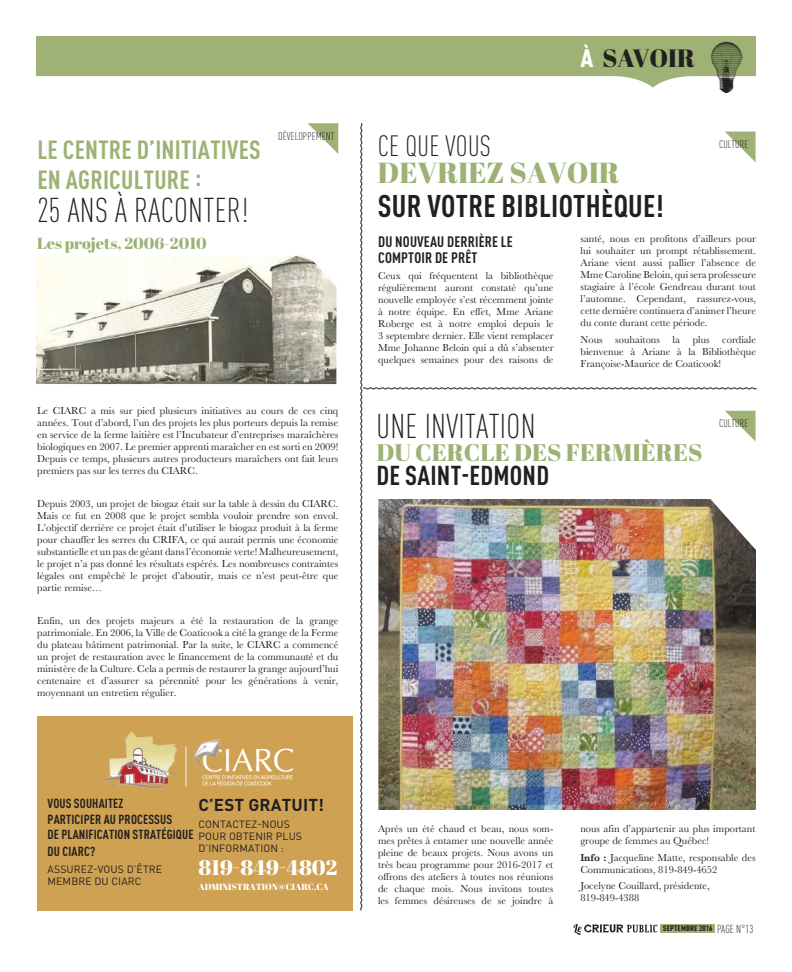
<style>
.page{position:relative;width:792px;height:972px;background:#fff}
.page>*{position:absolute;margin:0;border:0;box-sizing:border-box;transform-origin:0 0}
.t1{font:300 condensed 34px "DINOT";letter-spacing:.01em;color:#231f20}
.t2{font:700 condensed 31px "DINOT";letter-spacing:.01em;color:#231f20}
.t3{font:29px "Abril Fatface";color:#9db274}
.t4{font:300 condensed 29px "DINOT";letter-spacing:.01em;color:#231f20}
.t5{font:700 condensed 27px "DINOT";letter-spacing:.01em;color:#231f20}
.t6{font:700 condensed 26px/30px "DINOT";letter-spacing:.01em;color:#9db274}
.t7{font:25px "Abril Fatface";color:#231f20}
.t8{font:24px "Abril Fatface";color:#9db274}
.t9{font:21px "Abril Fatface";color:#fff}
.t10{font:700 17px "DINOT";letter-spacing:.01em;color:#231f20}
.t11{font:16px "Abril Fatface";color:#9db274}
.t12{font:700 condensed 15px/16px "DINOT";letter-spacing:.01em;color:#231f20}
.t13{font:700 condensed 13px/15.6px "DINOT";letter-spacing:.01em;color:#231f20}
.t14{font:300 condensed 11.5px "DINOT";color:#231f20}
.t15{font:300 condensed 11px "DINOT";letter-spacing:.01em;color:#231f20}
.t16{font:10.5px/12px "Baskerville";color:#231f20;text-align:justify}
.t17{font:10.5px/12px "DINOT";letter-spacing:.01em;color:#231f20}
.t18{font:9px "Abril Fatface";color:#fff}
.t19{font:900 condensed 8px "DINOT";letter-spacing:.01em;color:#231f20}
.s1{font-family:"DINOT";font-weight:900;font-stretch:condensed;color:#fff}
.s2{font-weight:600}
.s3{font-weight:300;font-size:11.5px}
</style>
<div class="page">
<div style="left:660px;top:924px;width:55px;height:9px;background:#9db274"></div>
<svg style="left:574px;top:924px;width:84px;height:11px"></svg>
<svg style="left:36px;top:36px;width:720px;height:52px;fill:#9db274"></svg>
<img style="left:711px;top:41px;width:32px;height:52px">
<div style="left:37px;top:717px;width:316px;height:194px;background:#cfa152"></div>
<img style="left:103px;top:716px;width:191px;height:73px">
<svg style="left:360px;top:123px;width:397px;height:788px"></svg>
<svg style="left:308px;top:123px;width:30px;height:31px"></svg>
<img style="left:36px;top:256px;width:300px;height:128px">
<img style="left:378px;top:499px;width:378px;height:311px">
<h3 class="t6" style="left:37px;top:134px;width:223px">LE CENTRE D’INITIATIVES<br>EN AGRICULTURE :</h3>
<h1 class="t1" style="left:37px;top:190px;width:213px">25 ANS À RACONTER!</h1>
<h3 class="t11" style="left:37px;top:232px;width:171px">LES PROJETS, 2006-2010</h3>
<p class="t15" style="left:278px;top:130px;width:58px">DÉVELOPPEMENT</p>
<p class="t16" style="left:37px;top:405px;width:303px">Le CIARC a mis sur pied plusieurs initiatives au cours de ces cinq années. Tout d’abord, l’un des projets les plus porteurs depuis la remise en service de la ferme laitière est l’Incubateur d’entreprises maraîchères biologiques en 2007. Le premier apprenti maraîcher en est sorti en 2009!<br>Depuis ce temps, plusieurs autres producteurs maraîchers ont fait leurs premiers pas sur les terres du CIARC.</p>
<p class="t16" style="left:37px;top:498px;width:303px">Depuis 2003, un projet de biogaz était sur la table à dessin du CIARC.<br>Mais ce fut en 2008 que le projet sembla vouloir prendre son envol.<br>L’objectif derrière ce projet était d’utiliser le biogaz produit à la ferme pour chauffer les serres du CRIFA, ce qui aurait permis une économie substantielle et un pas de géant dans l’économie verte! Malheureusement, le projet n’a pas donné les résultats espérés. Les nombreuses contraintes légales ont empêché le projet d’aboutir, mais ce n’est peut-être que partie remise…</p>
<p class="t16" style="left:37px;top:615px;width:303px">Enfin, un des projets majeurs a été la restauration de la grange patrimoniale. En 2006, la Ville de Coaticook a cité la grange de la Ferme du plateau bâtiment patrimonial. Par la suite, le CIARC a commencé un projet de restauration avec le financement de la communauté et du ministère de la Culture. Cela a permis de restaurer la grange aujourd’hui centenaire et d’assurer sa pérennité pour les générations à venir, moyennant un entretien régulier.</p>
<h3 class="t7" style="left:581px;top:41px;width:69px"><span class="s1">À</span> SAVOIR</h3>
<h3 class="t4" style="left:378px;top:129px;width:112px">CE QUE VOUS</h3>
<h3 class="t3" style="left:378px;top:152px;width:244px">DEVRIEZ SAVOIR</h3>
<h2 class="t2" style="left:378px;top:187px;width:287px">SUR VOTRE BIBLIOTHÈQUE!</h2>
<h3 class="t12" style="left:378px;top:233px;width:136px">DU NOUVEAU DERRIÈRE LE<br>COMPTOIR DE PRÊT</h3>
<p class="t16" style="left:378px;top:270px;width:177px">Ceux qui fréquentent la bibliothèque régulièrement auront constaté qu’une nouvelle employée s’est récemment jointe à notre équipe. En effet, Mme Ariane Roberge est à notre emploi depuis le 3 septembre dernier. Elle vient remplacer Mme Johanne Beloin qui a dû s’absenter quelques semaines pour des raisons de</p>
<p class="t15" style="left:719px;top:138px;width:5px">CULTURE</p>
<p class="t16" style="left:581px;top:233px;width:177px">santé, nous en profitons d’ailleurs pour lui souhaiter un prompt rétablissement.<br>Ariane vient aussi pallier l’absence de Mme Caroline Beloin, qui sera professeure stagiaire à l’école Gendreau durant tout l’automne. Cependant, rassurez-vous, cette dernière continuera d’animer l’heure du conte durant cette période.</p>
<p class="t16" style="left:581px;top:333px;width:177px">Nous souhaitons la plus cordiale bienvenue à Ariane à la Bibliothèque Françoise-Maurice de Coaticook!</p>
<h1 class="t1" style="left:377px;top:407px;width:161px">UNE INVITATION</h1>
<h3 class="t8" style="left:376px;top:436px;width:328px">DU CERCLE DES FERMIÈRES</h3>
<h3 class="t5" style="left:376px;top:459px;width:174px">DE SAINT-EDMOND</h3>
<p class="t15" style="left:719px;top:417px;width:5px">CULTURE</p>
<p class="t13" style="left:48px;top:796px;width:147px">VOUS SOUHAITEZ<br>PARTICIPER AU PROCESSUS<br>DE PLANIFICATION STRATÉGIQUE</p>
<p class="t13" style="left:48px;top:844px;width:22px">DU CIARC</p>
<p class="t13" style="left:90px;top:844px;width:7px">?</p>
<p class="t17" style="left:48px;top:863px;width:116px">ASSUREZ-VOUS D’ÊTRE<br>M EM BRE DU CIARC</p>
<h3 class="t10" style="left:199px;top:794px;width:127px">C’EST GRATUIT!</h3>
<p class="t17" style="left:199px;top:818px;width:105px">CONTACTEZ-NOUS<br>POUR OBTENIR PLUS<br>D’INFORMATION :</p>
<h3 class="t9" style="left:198px;top:853px;width:140px">819-849-4802</h3>
<p class="t18" style="left:198px;top:880px;width:131px">ADMINISTRATION@CIARC.CA</p>
<p class="t16" style="left:378px;top:823px;width:177px">Après un été chaud et beau, nous som&shy;mes prêtes à entamer une nouvelle année pleine de beaux projets. Nous avons un très beau programme pour 2016-2017 et offrons des ateliers à toutes nos réunions de chaque mois. Nous invitons toutes les femmes désireuses de se joindre à</p>
<p class="t16" style="left:580px;top:823px;width:177px">nous afin d’appartenir au plus important groupe de femmes au Québec!</p>
<p class="t16" style="left:580px;top:852px;width:177px"><span class="s2">Info :</span> Jacqueline Matte, responsable des<br>Communications, 819-849-4652</p>
<p class="t16" style="left:580px;top:880px;width:131px">Jocelyne Couillard, présidente,<br>819-849-4388</p>
<p class="t19" style="left:663px;top:924px;width:59px">SEPTEMBRE 2016 <span class="s3">PAGE</span></p>
<p class="t14" style="left:736px;top:922px;width:19px">N°13</p>
</div>
